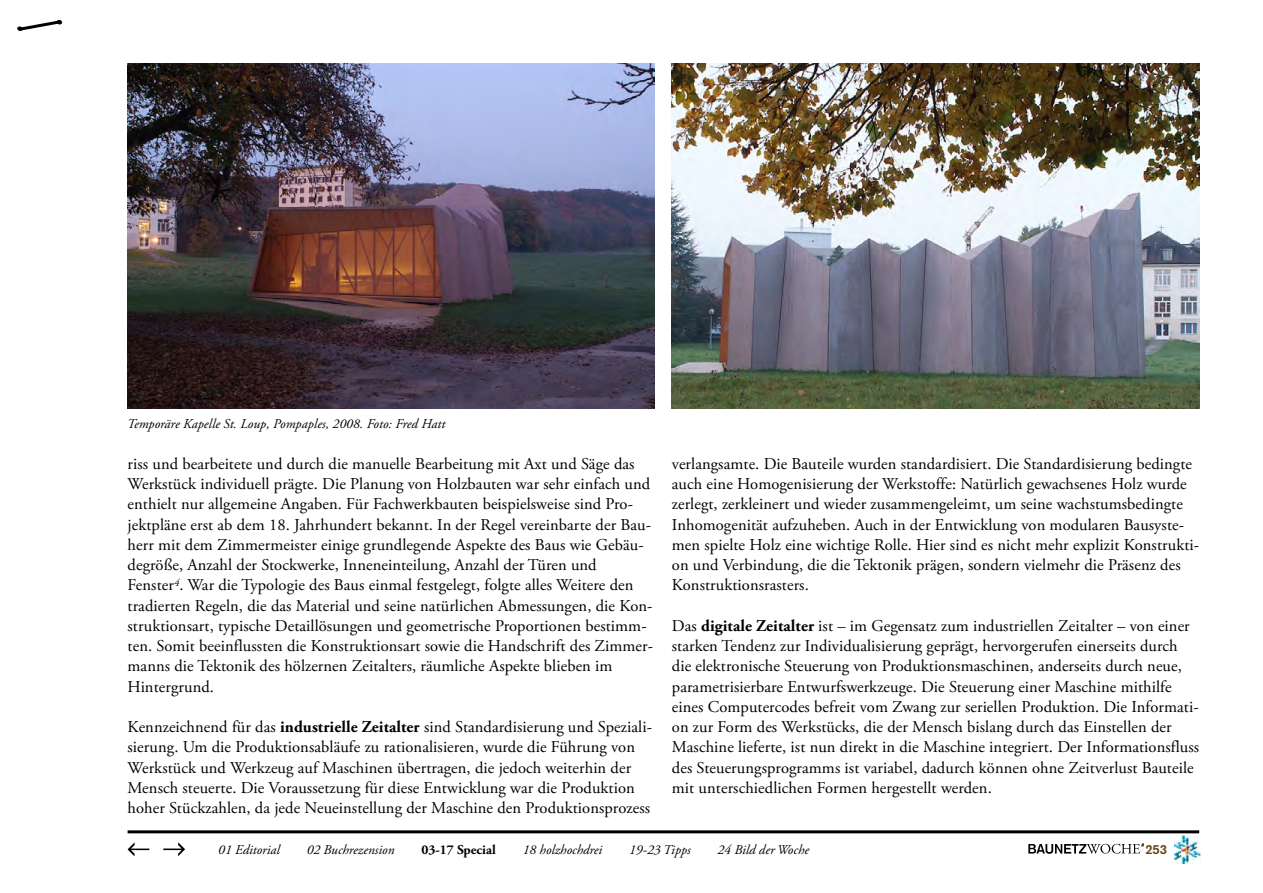
<style>
.page{position:relative;width:1263px;height:893px;background:#fff}
.page>*{position:absolute;margin:0;border:0;box-sizing:border-box;transform-origin:0 0}
.t1{font:16.5px/20.2px "Adobe Garamond Pro";letter-spacing:.005em;color:#000}
.t2{font:italic 13.5px "Adobe Garamond Pro";color:#000}
.t3{font:700 13.5px "Adobe Garamond Pro";color:#000}
.t4{font:700 13.05px "Akzidenz Grotesk";color:#674417}
.s1{font-weight:700}
</style>
<div class="page">
<hr style="left:128px;top:830px;width:1071px;height:3px;background:#000">
<svg style="left:128px;top:842px;width:21px;height:14px"></svg>
<svg style="left:163px;top:842px;width:22px;height:14px"></svg>
<svg style="left:17px;top:20px;width:46px;height:11px"></svg>
<svg style="left:1028px;top:843px;width:116px;height:11px"></svg>
<img style="left:1174px;top:835px;width:26px;height:29px">
<img style="left:672px;top:64px;width:527px;height:344px">
<img style="left:128px;top:64px;width:527px;height:344px">
<p class="t2" style="left:127px;top:416px;width:321px">Temporäre Kapelle St. Loup, Pompaples, 2008. Foto: Fred Hatt</p>
<p class="t1" style="left:128px;top:454px;width:527px">riss und bearbeitete und durch die manuelle Bearbeitung mit Axt und Säge das Werkstück individuell prägte. Die Planung von Holzbauten war sehr einfach und enthielt nur allgemeine Angaben. Für Fachwerkbauten beispielsweise sind Pro&shy;jektpläne erst ab dem 18. Jahrhundert bekannt. In der Regel vereinbarte der Bau&shy;herr mit dem Zimmermeister einige grundlegende Aspekte des Baus wie Gebäu&shy;degröße, Anzahl der Stockwerke, Inneneinteilung, Anzahl der Türen und Fenster<sup>4</sup>. War die Typologie des Baus einmal festgelegt, folgte alles Weitere den tradierten Regeln, die das Material und seine natürlichen Abmessungen, die Kon&shy;struktionsart, typische Detaillösungen und geometrische Proportionen bestimm&shy;ten. Somit beeinflussten die Konstruktionsart sowie die Handschrift des Zimmer&shy;manns die Tektonik des hölzernen Zeitalters, räumliche Aspekte blieben im Hintergrund.</p>
<p class="t1" style="left:128px;top:717px;width:526px">Kennzeichnend für das <span class="s1">industrielle Zeitalter</span> sind Standardisierung und Speziali&shy;sierung. Um die Produktionsabläufe zu rationalisieren, wurde die Führung von Werkstück und Werkzeug auf Maschinen übertragen, die jedoch weiterhin der Mensch steuerte. Die Voraussetzung für diese Entwicklung war die Produktion hoher Stückzahlen, da jede Neueinstellung der Maschine den Produktionsprozess</p>
<p class="t1" style="left:672px;top:454px;width:529px">verlangsamte. Die Bauteile wurden standardisiert. Die Standardisierung bedingte auch eine Homogenisierung der Werkstoffe: Natürlich gewachsenes Holz wurde zerlegt, zerkleinert und wieder zusammengeleimt, um seine wachstumsbedingte Inhomogenität aufzuheben. Auch in der Entwicklung von modularen Bausyste&shy;men spielte Holz eine wichtige Rolle. Hier sind es nicht mehr explizit Konstrukti&shy;on und Verbindung, die die Tektonik prägen, sondern vielmehr die Präsenz des Konstruktionsrasters.</p>
<p class="t1" style="left:672px;top:616px;width:529px">Das <span class="s1">digitale Zeitalter</span> ist – im Gegensatz zum industriellen Zeitalter – von einer starken Tendenz zur Individualisierung geprägt, hervorgerufen einerseits durch die elektronische Steuerung von Produktionsmaschinen, anderseits durch neue, parametrisierbare Entwurfswerkzeuge. Die Steuerung einer Maschine mithilfe eines Computercodes befreit vom Zwang zur seriellen Produktion. Die Informati&shy;on zur Form des Werkstücks, die der Mensch bislang durch das Einstellen der Maschine lieferte, ist nun direkt in die Maschine integriert. Der Informationsfluss des Steuerungsprogramms ist variabel, dadurch können ohne Zeitverlust Bauteile mit unterschiedlichen Formen hergestellt werden.</p>
<p class="t2" style="left:218px;top:841px;width:63px">01 Editorial</p>
<p class="t2" style="left:307px;top:841px;width:89px">02 Buchrezension</p>
<p class="t3" style="left:421px;top:841px;width:76px">03-17 Special</p>
<p class="t2" style="left:523px;top:841px;width:81px">18 holzhochdrei</p>
<p class="t2" style="left:629px;top:841px;width:63px">19-23 Tipps</p>
<p class="t2" style="left:717px;top:841px;width:93px">24 Bild der Woche</p>
<p class="t4" style="left:1145px;top:841px;width:23px">253</p>
</div>
